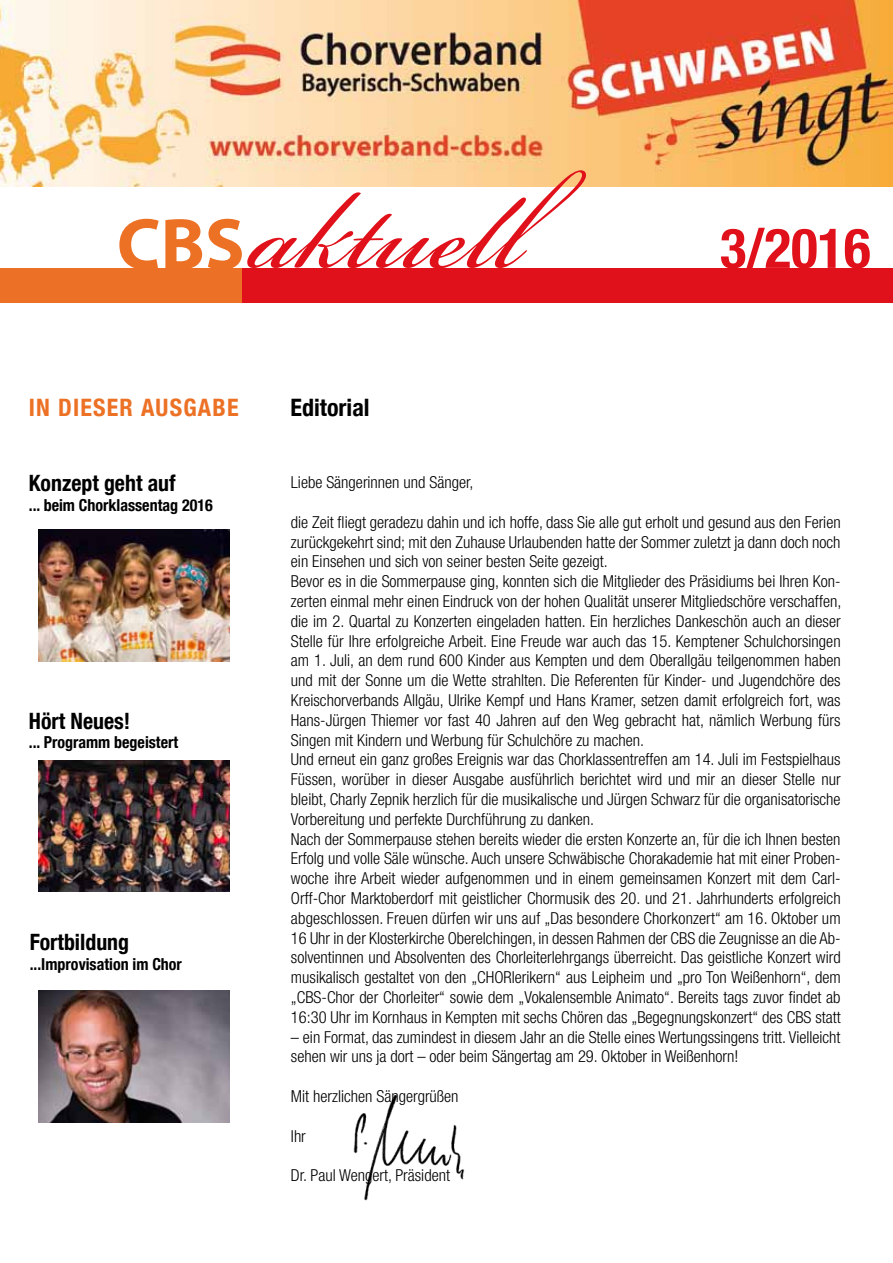
<style>
.page{position:relative;width:893px;height:1263px;background:#fff}
.page>*{position:absolute;margin:0;border:0;box-sizing:border-box;transform-origin:0 0}
.t1{font:169.8px "Bickham Script Pro";color:#e0111a}
.t2{font:700 73.5px "Myriad Pro";color:#ec7125}
.t3{font:700 condensed 55.2px "Helvetica Neue";color:#e0111a}
.t4{font:700 condensed 24px "Helvetica Neue LT Com";letter-spacing:.05em;color:#ec7125}
.t5{font:700 condensed 24px "Helvetica Neue LT Com";color:#000}
.t6{font:700 condensed 22.5px "Helvetica Neue LT Com";color:#000}
.t7{font:300 condensed 16.5px/19.8px "Helvetica Neue LT Com";color:#000}
.t8{font:700 condensed 16.5px "Helvetica Neue LT Com";color:#000}
</style>
<div class="page">
<img style="left:353px;top:1095px;width:112px;height:106px">
<img style="left:0;top:0;width:893px;height:187px">
<div style="left:0;top:268px;width:242px;height:34px;background:#ec7025"></div>
<div style="left:242px;top:268px;width:651px;height:34px;background:#e0111a"></div>
<img style="left:38px;top:529px;width:192px;height:132px">
<img style="left:38px;top:760px;width:192px;height:132px">
<img style="left:38px;top:991px;width:192px;height:132px">
<h1 class="t1" style="left:251px;top:109px;width:339px">aktuell</h1>
<h2 class="t2" style="left:117px;top:196px;width:129px">CBS</h2>
<h3 class="t4" style="left:29px;top:393px;width:211px">IN DIESER AUSGABE</h3>
<h3 class="t5" style="left:291px;top:393px;width:80px">Editorial</h3>
<h3 class="t3" style="left:720px;top:202px;width:152px">3/2016</h3>
<h3 class="t6" style="left:29px;top:470px;width:148px">Konzept geht auf</h3>
<p class="t8" style="left:29px;top:495px;width:185px">... beim Chorklassentag 2016</p>
<h3 class="t6" style="left:29px;top:707px;width:103px">Hört Neues!</h3>
<p class="t8" style="left:29px;top:733px;width:151px">... Programm begeistert</p>
<h3 class="t6" style="left:30px;top:929px;width:101px">Fortbildung</h3>
<p class="t8" style="left:30px;top:954px;width:154px">...Improvisation im Chor</p>
<p class="t7" style="left:291px;top:472px;width:184px">Liebe Sängerinnen und Sänger,</p>
<p class="t7" style="left:291px;top:512px;width:552px">die Zeit fliegt geradezu dahin und ich hoffe, dass Sie alle gut erholt und gesund aus den Ferien zurückgekehrt sind; mit den Zuhause Urlaubenden hatte der Sommer zuletzt ja dann doch noch ein Einsehen und sich von seiner besten Seite gezeigt.<br>Bevor es in die Sommerpause ging, konnten sich die Mitglieder des Präsidiums bei Ihren Kon&shy;zerten einmal mehr einen Eindruck von der hohen Qualität unserer Mitgliedschöre verschaffen, die im 2. Quartal zu Konzerten eingeladen hatten. Ein herzliches Dankeschön auch an dieser Stelle für Ihre erfolgreiche Arbeit. Eine Freude war auch das 15. Kemptener Schulchorsingen am 1. Juli, an dem rund 600 Kinder aus Kempten und dem Oberallgäu teilgenommen haben und mit der Sonne um die Wette strahlten. Die Referenten für Kinder- und Jugendchöre des Kreischorverbands Allgäu, Ulrike Kempf und Hans Kramer, setzen damit erfolgreich fort, was Hans-Jürgen Thiemer vor fast 40 Jahren auf den Weg gebracht hat, nämlich Werbung fürs Singen mit Kindern und Werbung für Schulchöre zu machen.<br>Und erneut ein ganz großes Ereignis war das Chorklassentreffen am 14. Juli im Festspielhaus Füssen, worüber in dieser Ausgabe ausführlich berichtet wird und mir an dieser Stelle nur bleibt, Charly Zepnik herzlich für die musikalische und Jürgen Schwarz für die organisatorische Vorbereitung und perfekte Durchführung zu danken.<br>Nach der Sommerpause stehen bereits wieder die ersten Konzerte an, für die ich Ihnen besten Erfolg und volle Säle wünsche. Auch unsere Schwäbische Chorakademie hat mit einer Proben&shy;woche ihre Arbeit wieder aufgenommen und in einem gemeinsamen Konzert mit dem Carl-Orff-Chor Marktoberdorf mit geistlicher Chormusik des 20. und 21. Jahrhunderts erfolgreich abgeschlossen. Freuen dürfen wir uns auf „Das besondere Chorkonzert“ am 16. Oktober um 16 Uhr in der Klosterkirche Oberelchingen, in dessen Rahmen der CBS die Zeugnisse an die Ab&shy;solventinnen und Absolventen des Chorleiterlehrgangs überreicht. Das geistliche Konzert wird musikalisch gestaltet von den „CHORlerikern“ aus Leipheim und „pro Ton Weißenhorn“, dem „CBS-Chor der Chorleiter“ sowie dem „Vokalensemble Animato“. Bereits tags zuvor findet ab 16:30 Uhr im Kornhaus in Kempten mit sechs Chören das „Begegnungskonzert“ des CBS statt</p>
<p class="t7" style="left:291px;top:1027px;width:551px">– ein Format, das zumindest in diesem Jahr an die Stelle eines Wertungssingens tritt. Vielleicht sehen wir uns ja dort – oder beim Sängertag am 29. Oktober in Weißenhorn!</p>
<p class="t7" style="left:291px;top:1086px;width:169px">Mit herzlichen Sängergrüßen</p>
<p class="t7" style="left:291px;top:1126px;width:16px">Ihr</p>
<p class="t7" style="left:291px;top:1165px;width:161px">Dr. Paul Wengert, Präsident</p>
</div>
